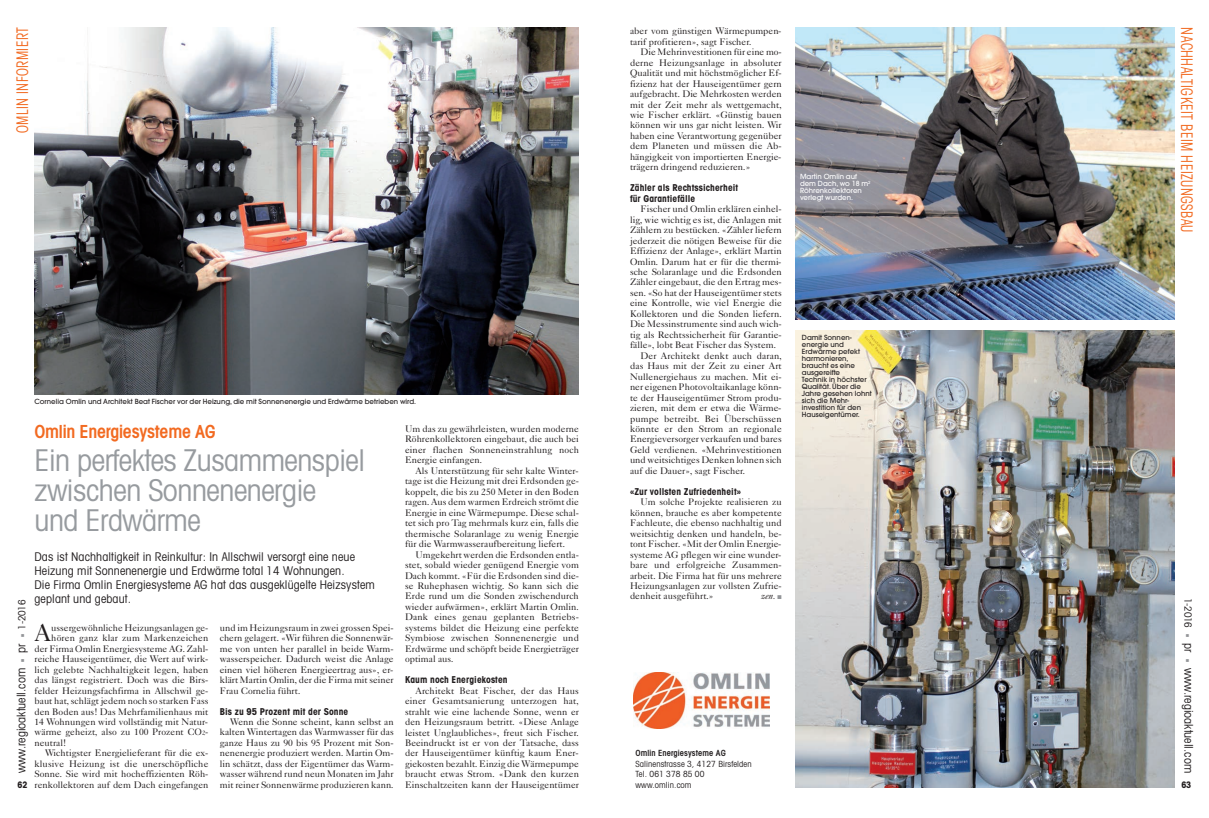
<style>
.page{position:relative;width:1209px;height:818px;background:#fff}
.page>*{position:absolute;margin:0;border:0;box-sizing:border-box;transform-origin:0 0}
.t1{font:condensed 30px/30px "Avant Garde";letter-spacing:-.015em;color:#979b9f}
.t2{font:24.6px "Caslon Five Forty";color:#231f20}
.t3{font:600 condensed 18px "Avant Garde";letter-spacing:-.015em;color:#f26a21}
.t4{font:condensed 16px "Avant Garde";letter-spacing:.035em;color:#f26a21;scale:.8 1}
.t5{font:condensed 12px/14px "Avant Garde";letter-spacing:.01em;color:#231f20}
.t6{font:condensed 10px "Avant Garde";letter-spacing:-.02em;color:#231f20}
.t7{font:9.5px/10.5px "Caslon Five Forty";color:#231f20;text-align:justify}
.t8{font:700 condensed 9.5px/10.5px "Avant Garde";letter-spacing:.01em;color:#231f20}
.t9{font:italic 9.5px "Caslon Five Forty";color:#231f20}
.t10{font:700 condensed 9px "Avant Garde";color:#231f20}
.t11{font:condensed 8.5px/10.5px "Avant Garde";letter-spacing:.01em;color:#231f20}
.t12{font:600 condensed 8.5px "Avant Garde";letter-spacing:.01em;color:#231f20}
.t13{font:500 7px/7px "Avant Garde";color:#231f20}
.t14{font:500 7px/7px "Avant Garde";color:#fff}
.s1{font-size:6.5px}
.s2{color:#939598}
</style>
<div class="page">
<img style="left:35px;top:27px;width:544px;height:368px">
<img style="left:634px;top:672px;width:136px;height:56px">
<img style="left:795px;top:27px;width:379px;height:292px">
<img style="left:795px;top:330px;width:379px;height:457px">
<h3 class="t4" style="left:17px;top:133px;width:134px;rotate:-90deg">OMLIN INFORMIERT</h3>
<p class="t13" style="left:34px;top:398px;width:383px">Cornelia Omlin und Architekt Beat Fischer vor der Heizung, die mit Sonnenenergie und Erdwärme betrieben wird.</p>
<h3 class="t3" style="left:35px;top:425px;width:183px">Omlin Energiesysteme AG</h3>
<h1 class="t1" style="left:35px;top:448px;width:332px">Ein perfektes Zusammenspiel zwischen Sonnenenergie und Erdwärme</h1>
<p class="t5" style="left:35px;top:550px;width:342px">Das ist Nachhaltigkeit in Reinkultur: In Allschwil versorgt eine neue Heizung mit Sonnenenergie und Erdwärme total 14 Wohnungen.<br>Die Firma Omlin Energiesysteme AG hat das ausgeklügelte Heizsystem geplant und gebaut.</p>
<p class="t6" style="left:18px;top:637px;width:39px;rotate:-90deg"><sup>■</sup> 1-2016</p>
<h2 class="t2" style="left:34px;top:624px;width:18px">A</h2>
<p class="t7" style="left:51px;top:623px;width:159px">ussergewöhnliche Heizungsanlagen ge-</p>
<p class="t7" style="left:220px;top:623px;width:175px">und im Heizungsraum in zwei grossen Spei&shy;chern gelagert. «Wir führen die Sonnenwär&shy;me von unten her parallel in beide Warm&shy;wasserspeicher. Dadurch weist die Anlage einen viel höheren Energieertrag aus», er&shy;klärt Martin Omlin, der die Firma mit seiner Frau Cornelia führt.</p>
<p class="t8" style="left:220px;top:706px;width:130px">Bis zu 95 Prozent mit der Sonne</p>
<p class="t7" style="left:220px;top:717px;width:175px;text-indent:10px">Wenn die Sonne scheint, kann selbst an kalten Wintertagen das Warmwasser für das ganze Haus zu 90 bis 95 Prozent mit Son&shy;nenenergie produziert werden. Martin Om&shy;lin schätzt, dass der Eigentümer das Warm&shy;wasser während rund neun Monaten im Jahr mit reiner Sonnenwärme produzieren kann.</p>
<p class="t7" style="left:51px;top:633px;width:159px">hören ganz klar zum Markenzeichen</p>
<p class="t7" style="left:35px;top:644px;width:175px">der Firma Omlin Energiesysteme AG. Zahl-</p>
<p class="t7" style="left:35px;top:654px;width:175px">reiche Hauseigentümer, die Wert auf wirk-</p>
<p class="t7" style="left:35px;top:665px;width:175px">lich gelebte Nachhaltigkeit legen, haben</p>
<p class="t7" style="left:35px;top:675px;width:175px">das längst registriert. Doch was die Birs-</p>
<p class="t7" style="left:35px;top:686px;width:175px">felder Heizungsfachfirma in Allschwil ge-</p>
<p class="t7" style="left:35px;top:696px;width:175px">baut hat, schlägt jedem noch so starken Fass</p>
<p class="t7" style="left:35px;top:706px;width:175px">den Boden aus! Das Mehrfamilienhaus mit</p>
<p class="t7" style="left:35px;top:717px;width:175px">14 Wohnungen wird vollständig mit Natur-</p>
<p class="t7" style="left:35px;top:727px;width:175px">wärme geheizt, also zu 100 Prozent CO<span class="s1">2</span>-</p>
<p class="t7" style="left:35px;top:738px;width:33px">neutral!</p>
<p class="t7" style="left:45px;top:748px;width:165px">Wichtigster Energielieferant für die ex-</p>
<p class="t7" style="left:35px;top:759px;width:175px">klusive Heizung ist die unerschöpfliche</p>
<p class="t7" style="left:35px;top:769px;width:175px">Sonne. Sie wird mit hocheffizienten Röh-</p>
<p class="t7" style="left:35px;top:780px;width:175px">renkollektoren auf dem Dach eingefangen</p>
<p class="t5" style="left:15px;top:661px;width:20px;rotate:-90deg"><span class="s2">■</span> pr</p>
<p class="t5" style="left:15px;top:772px;width:106px;rotate:-90deg">www.regioaktuell.com</p>
<p class="t10" style="left:18px;top:781px;width:11px">62</p>
<p class="t7" style="left:405px;top:424px;width:175px">Um das zu gewährleisten, wurden moderne Röhrenkollektoren eingebaut, die auch bei einer flachen Sonneneinstrahlung noch Energie einfangen.</p>
<p class="t7" style="left:405px;top:466px;width:175px;text-indent:10px">Als Unterstützung für sehr kalte Winter&shy;tage ist die Heizung mit drei Erdsonden ge&shy;koppelt, die bis zu 250 Meter in den Boden ragen. Aus dem warmen Erdreich strömt die Energie in eine Wärmepumpe. Diese schal&shy;tet sich pro Tag mehrmals kurz ein, falls die thermische Solaranlage zu wenig Energie für die Warmwasseraufbereitung liefert.</p>
<p class="t7" style="left:405px;top:550px;width:175px;text-indent:10px">Umgekehrt werden die Erdsonden entla&shy;stet, sobald wieder genügend Energie vom Dach kommt. «Für die Erdsonden sind die&shy;se Ruhephasen wichtig. So kann sich die Erde rund um die Sonden zwischendurch wieder aufwärmen», erklärt Martin Omlin.<br>Dank eines genau geplanten Betriebs&shy;systems bildet die Heizung eine perfekte Symbiose zwischen Sonnenenergie und Erdwärme und schöpft beide Energieträger optimal aus.</p>
<p class="t8" style="left:405px;top:675px;width:104px">Kaum noch Energiekosten</p>
<p class="t7" style="left:405px;top:686px;width:175px;text-indent:10px">Architekt Beat Fischer, der das Haus einer Gesamtsanierung unterzogen hat, strahlt wie eine lachende Sonne, wenn er den Heizungsraum betritt. «Diese Anlage leistet Unglaubliches», freut sich Fischer.<br>Beeindruckt ist er von der Tatsache, dass der Hauseigentümer künftig kaum Ener&shy;giekosten bezahlt. Einzig die Wärmepumpe braucht etwas Strom. «Dank den kurzen Einschaltzeiten kann der Hauseigentümer</p>
<p class="t7" style="left:630px;top:27px;width:153px">aber vom günstigen Wärmepumpen&shy;tarif profitieren», sagt Fischer.</p>
<p class="t7" style="left:630px;top:48px;width:153px;text-indent:10px">Die Mehrinvestitionen für eine mo&shy;derne Heizungsanlage in absoluter Qualität und mit höchstmöglicher Ef&shy;fizienz hat der Hauseigentümer gern aufgebracht. Die Mehrkosten werden mit der Zeit mehr als wettgemacht, wie Fischer erklärt. «Günstig bauen können wir uns gar nicht leisten. Wir haben eine Verantwortung gegenüber dem Planeten und müssen die Ab&shy;hängigkeit von importierten Energie&shy;trägern dringend reduzieren.»</p>
<p class="t8" style="left:630px;top:183px;width:110px">Zähler als Rechtssicherheit für Garantiefälle</p>
<p class="t7" style="left:640px;top:205px;width:143px">Fischer und Omlin erklären einhel-</p>
<p class="t7" style="left:630px;top:215px;width:153px">lig, wie wichtig es ist, die Anlagen mit</p>
<p class="t7" style="left:630px;top:225px;width:153px">Zählern zu bestücken. «Zähler liefern</p>
<p class="t7" style="left:630px;top:236px;width:153px">jederzeit die nötigen Beweise für die</p>
<p class="t7" style="left:630px;top:246px;width:153px">Effizienz der Anlage», erklärt Martin</p>
<p class="t7" style="left:630px;top:257px;width:153px">Omlin. Darum hat er für die thermi-</p>
<p class="t7" style="left:630px;top:267px;width:153px">sche Solaranlage und die Erdsonden</p>
<p class="t7" style="left:630px;top:278px;width:153px">Zähler eingebaut, die den Ertrag mes-</p>
<p class="t7" style="left:630px;top:288px;width:153px">sen. «So hat der Hauseigentümer stets</p>
<p class="t7" style="left:630px;top:299px;width:153px">eine Kontrolle, wie viel Energie die</p>
<p class="t7" style="left:630px;top:309px;width:153px">Kollektoren und die Sonden liefern.</p>
<p class="t7" style="left:630px;top:320px;width:153px">Die Messinstrumente sind auch wich-</p>
<p class="t7" style="left:630px;top:330px;width:153px">tig als Rechtssicherheit für Garantie-</p>
<p class="t7" style="left:630px;top:340px;width:148px">fälle», lobt Beat Fischer das System.</p>
<p class="t7" style="left:640px;top:351px;width:143px">Der Architekt denkt auch daran,</p>
<p class="t7" style="left:630px;top:361px;width:153px">das Haus mit der Zeit zu einer Art</p>
<p class="t7" style="left:630px;top:372px;width:153px">Nullenergiehaus zu machen. Mit ei-</p>
<p class="t7" style="left:630px;top:382px;width:153px">ner eigenen Photovoltaikanlage könn-</p>
<p class="t7" style="left:630px;top:393px;width:153px">te der Hauseigentümer Strom produ-</p>
<p class="t7" style="left:630px;top:403px;width:153px">zieren, mit dem er etwa die Wärme-</p>
<p class="t7" style="left:630px;top:414px;width:153px">pumpe betreibt. Bei Überschüssen</p>
<p class="t7" style="left:630px;top:424px;width:153px">könnte er den Strom an regionale</p>
<p class="t7" style="left:630px;top:435px;width:153px">Energieversorger verkaufen und bares</p>
<p class="t7" style="left:630px;top:445px;width:153px">Geld verdienen. «Mehrinvestitionen</p>
<p class="t7" style="left:630px;top:456px;width:153px">und weitsichtiges Denken lohnen sich</p>
<p class="t7" style="left:630px;top:466px;width:117px">auf die Dauer», sagt Fischer.</p>
<p class="t8" style="left:630px;top:487px;width:112px">«Zur vollsten Zufriedenheit»</p>
<p class="t7" style="left:630px;top:497px;width:153px;text-indent:10px">Um solche Projekte realisieren zu können, brauche es aber kompetente Fachleute, die ebenso nachhaltig und weitsichtig denken und handeln, be&shy;tont Fischer. «Mit der Omlin Energie&shy;systeme AG pflegen wir eine wunder&shy;bare und erfolgreiche Zusammen&shy;arbeit. Die Firma hat für uns mehrere Heizungsanlagen zur vollsten Zufrie&shy;denheit ausgeführt.»</p>
<p class="t9" style="left:761px;top:592px;width:22px">zen. <span class="s2">■</span></p>
<p class="t14" style="left:800px;top:174px;width:72px">Martin Omlin auf dem Dach, wo 18 m<sup>2<br></sup>Röhrenkollektoren verlegt wurden.</p>
<p class="t13" style="left:802px;top:334px;width:71px">Damit Sonnen&shy;energie und<br>Erdwärme pefekt harmonieren, braucht es eine ausgereifte<br>Technik in höchster<br>Qualität. Über die<br>Jahre gesehen lohnt sich die Mehr&shy;investition für den<br>Hauseigentümer.</p>
<p class="t12" style="left:635px;top:750px;width:92px">Omlin Energiesysteme AG</p>
<p class="t11" style="left:635px;top:759px;width:118px">Salinenstrasse 3, 4127 Birsfelden<br>Tel. 061 378 85 00 www.omlin.com</p>
<h3 class="t4" style="left:1192px;top:27px;width:258px;rotate:90deg">NACHHALTIGKEIT BEIM HEIZUNGSBAU</h3>
<p class="t6" style="left:1191px;top:597px;width:32px;rotate:90deg">1-2016</p>
<p class="t5" style="left:1194px;top:634px;width:20px;rotate:90deg"><span class="s2">■</span> pr</p>
<p class="t5" style="left:1194px;top:658px;width:115px;rotate:90deg"><span class="s2">■</span> www.regioaktuell.com</p>
<p class="t10" style="left:1181px;top:781px;width:11px">63</p>
</div>
